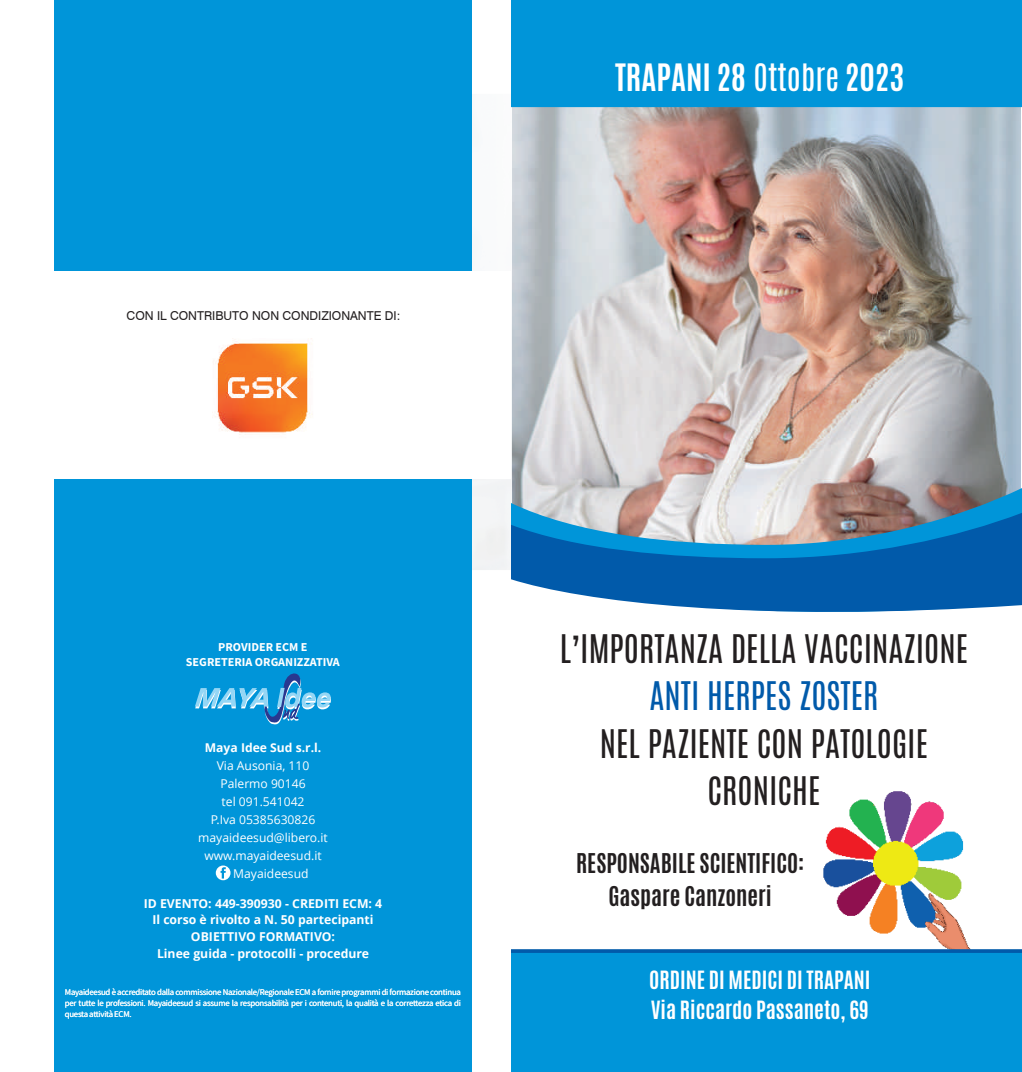
<style>
.page{position:relative;width:1022px;height:1072px;background:#fff}
.page>*{position:absolute;margin:0;border:0;box-sizing:border-box;transform-origin:0 0}
.t1{font:32.9px/47.4px "Antonio";color:#231f20;text-align:center}
.t2{font:32.9px "Antonio";color:#015aaa}
.t3{font:700 31.5px "Antonio";color:#fff}
.t4{font:700 22.75px/32.9px "Antonio";color:#231f20;text-align:center}
.t5{font:700 21px/30.3px "Antonio";color:#fff}
.t6{font:700 12.25px/16.8px "Open Sans";color:#fff;text-align:center}
.t7{font:12.25px "Swiss 721 BT";color:#231f20}
.t8{font:12.08px "Open Sans";color:#fff}
.t9{font:700 12.08px/15.2px "Source Sans Pro";color:#fff;text-align:center}
.t10{font:700 12.08px "Open Sans";color:#fff}
.t11{font:8.75px/11px "Source Sans Pro";letter-spacing:-.03em;color:#fff;text-align:justify}
.s1{font-weight:400}
.s2{font-size:31.32px}
</style>
<div class="page">
<img style="left:511px;top:107px;width:510px;height:381px">
<img style="left:823px;top:791px;width:148px;height:158px">
<svg style="left:511px;top:488px;width:511px;height:25px;background:#b2aeb0"></svg>
<div style="left:511px;top:953px;width:511px;height:118px;background:#0095d9"></div>
<svg style="left:511px;top:513px;width:511px;height:99px;background:#367fb8"></svg>
<svg style="left:511px;top:949px;width:511px;height:4px;background:#0c62ae"></svg>
<div style="left:54px;top:0;width:418px;height:1071px;background:#0095d9"></div>
<div style="left:15px;top:271px;width:496px;height:207px;background:#fff"></div>
<img style="left:214px;top:338px;width:99px;height:97px">
<svg style="left:216px;top:865px;width:15px;height:15px"></svg>
<svg style="left:195px;top:673px;width:136px;height:52px"></svg>
<div style="left:511px;top:0;width:511px;height:107px;background:#0095d9"></div>
<h3 class="t7" style="left:127px;top:311px;width:275px">CON IL CONTRIBUTO NON CONDIZIONANTE DI:</h3>
<h2 class="t3" style="left:615px;top:55px;width:291px">TRAPANI 28 <span class="s1">Ottobre</span> 2023</h2>
<h3 class="t9" style="left:186px;top:640px;width:155px">PROVIDER ECM E<br>SEGRETERIA ORGANIZZATIVA</h3>
<h3 class="t10" style="left:205px;top:743px;width:118px">Maya Idee Sud s.r.l.</h3>
<h3 class="t8" style="left:217px;top:761px;width:94px">Via Ausonia, 110</h3>
<h3 class="t8" style="left:220px;top:779px;width:87px">Palermo 90146</h3>
<h3 class="t8" style="left:222px;top:796px;width:84px">tel 091.541042</h3>
<h3 class="t8" style="left:211px;top:814px;width:106px">P.Iva 05385630826</h3>
<h3 class="t8" style="left:198px;top:832px;width:131px">mayaideesud@libero.it</h3>
<h3 class="t8" style="left:204px;top:850px;width:119px">www.mayaideesud.it</h3>
<h3 class="t8" style="left:233px;top:868px;width:77px">Mayaideesud</h3>
<h3 class="t6" style="left:144px;top:896px;width:240px">ID EVENTO: 449-390930 - CREDITI ECM: 4<br>Il corso è rivolto a N. 50 partecipanti OBIETTIVO FORMATIVO:<br>Linee guida - protocolli - procedure</h3>
<p class="t11" style="left:65px;top:987px;width:398px">Mayaideesud è accreditato dalla commissione Nazionale/Regionale ECM a fornire programmi di formazione continua per tutte le professioni. Mayaideesud si assume la responsabilità per i contenuti, la qualità e la correttezza etica di questa attività ECM.</p>
<h1 class="t1" style="left:560px;top:625px;width:410px">L<span class="s2">’</span>IMPORTANZA DELLA VACCINAZIONE</h1>
<h1 class="t2" style="left:649px;top:672px;width:231px">ANTI HERPES ZOSTER</h1>
<h1 class="t1" style="left:600px;top:720px;width:330px">NEL PAZIENTE CON PATOLOGIE<br>CRONICHE</h1>
<h3 class="t4" style="left:576px;top:846px;width:230px">RESPONSABILE SCIENTIFICO:<br>Gaspare Canzoneri</h3>
<h3 class="t5" style="left:649px;top:964px;width:223px">ORDINE DI MEDICI DI TRAPANI<br>Via Riccardo Passaneto, 69</h3>
</div>
